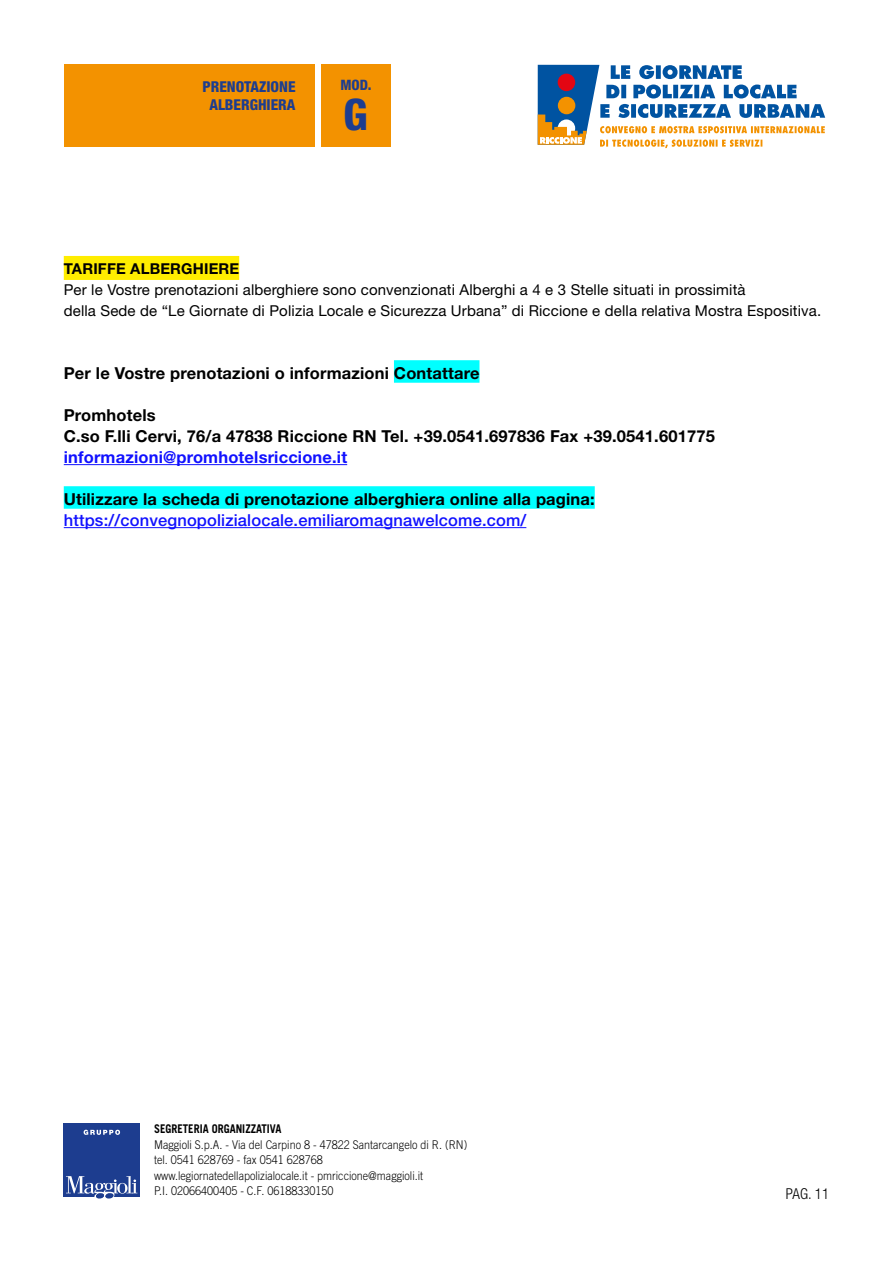
<style>
.page{position:relative;width:893px;height:1263px;background:#fff}
.page>*{position:absolute;margin:0;border:0;box-sizing:border-box;transform-origin:0 0}
.t1{font:800 condensed 43.5px "Helvetica Neue LT Std";color:#1d3d8f}
.t2{font:700 16.5px/21px "Helvetica Neue LT Std";letter-spacing:.01em;color:#000}
.t3{font:500 16.5px "Helvetica Neue LT Std";letter-spacing:.01em;color:#11f}
.t4{font:700 16.5px "Helvetica Neue LT Std";letter-spacing:.01em;color:#11f}
.t5{font:15px/21px "Helvetica Neue LT Std";letter-spacing:.01em;color:#000}
.t6{font:800 condensed 15px/18px "Helvetica Neue LT Std";color:#1d3d8f;text-align:center}
.t7{font:700 15px "Helvetica Neue LT Std";letter-spacing:.01em;color:#000}
.t8{font:300 condensed 15px "Helvetica Neue LT Std";color:#000}
.t9{font:800 condensed 14.4px "Helvetica Neue LT Std";color:#1d3d8f}
.t10{font:300 12px/15.6px "Trade Gothic LT Std";color:#000;scale:.9 1}
.t11{font:700 12px "Trade Gothic LT Std";color:#000;scale:.9 1}
</style>
<div class="page">
<div style="left:64px;top:64px;width:251px;height:83px;background:#f39200"></div>
<div style="left:321px;top:64px;width:69px;height:83px;background:#f39200"></div>
<div style="left:64px;top:1123px;width:76px;height:73px;background:#1d3d8f"></div>
<svg style="left:84px;top:1130px;width:36px;height:5px"></svg>
<svg style="left:66px;top:1176px;width:71px;height:23px"></svg>
<svg style="left:538px;top:65px;width:287px;height:83px"></svg>
<div style="left:64px;top:256px;width:175px;height:24px;background:#ffed00"></div>
<div style="left:394px;top:360px;width:85px;height:23px;background:#0ff"></div>
<hr style="left:64px;top:464px;width:283px;height:1px;background:#11f">
<div style="left:64px;top:486px;width:531px;height:23px;background:#0ff"></div>
<hr style="left:64px;top:527px;width:462px;height:1px;background:#11f">
<p class="t6" style="left:202px;top:77px;width:95px">PRENOTAZIONE<br>ALBERGHIERA</p>
<p class="t9" style="left:340px;top:76px;width:32px">MOD.</p>
<h1 class="t1" style="left:344px;top:88px;width:26px">G</h1>
<p class="t7" style="left:64px;top:259px;width:177px">TARIFFE ALBERGHIERE</p>
<p class="t5" style="left:64px;top:279px;width:759px">Per le Vostre prenotazioni alberghiere sono convenzionati Alberghi a 4 e 3 Stelle situati in prossimità<br>della Sede de “Le Giornate di Polizia Locale e Sicurezza Urbana” di Riccione e della relativa Mostra Espositiva.</p>
<p class="t2" style="left:64px;top:362px;width:417px">Per le Vostre prenotazioni o informazioni Contattare</p>
<p class="t2" style="left:64px;top:404px;width:653px">Promhotels<br>C.so F.lli Cervi, 76/a 47838 Riccione RN Tel. +39.0541.697836 Fax +39.0541.601775</p>
<p class="t4" style="left:64px;top:447px;width:285px">informazioni@promhotelsriccione.it</p>
<p class="t2" style="left:64px;top:488px;width:532px">Utilizzare la scheda di prenotazione alberghiera online alla pagina:</p>
<p class="t3" style="left:64px;top:510px;width:464px">https://convegnopolizialocale.emiliaromagnawelcome.com/</p>
<p class="t11" style="left:154px;top:1121px;width:143px">SEGRETERIA ORGANIZZATIVA</p>
<p class="t10" style="left:154px;top:1136px;width:350px">Maggioli S.p.A. - Via del Carpino 8 - 47822 Santarcangelo di R. (RN) tel. 0541 628769 - fax 0541 628768 www.legiornatedellapolizialocale.it - pmriccione@maggioli.it<br>P.I. 02066400405 - C.F. 06188330150</p>
<p class="t8" style="left:786px;top:1185px;width:45px">PAG. 11</p>
</div>
